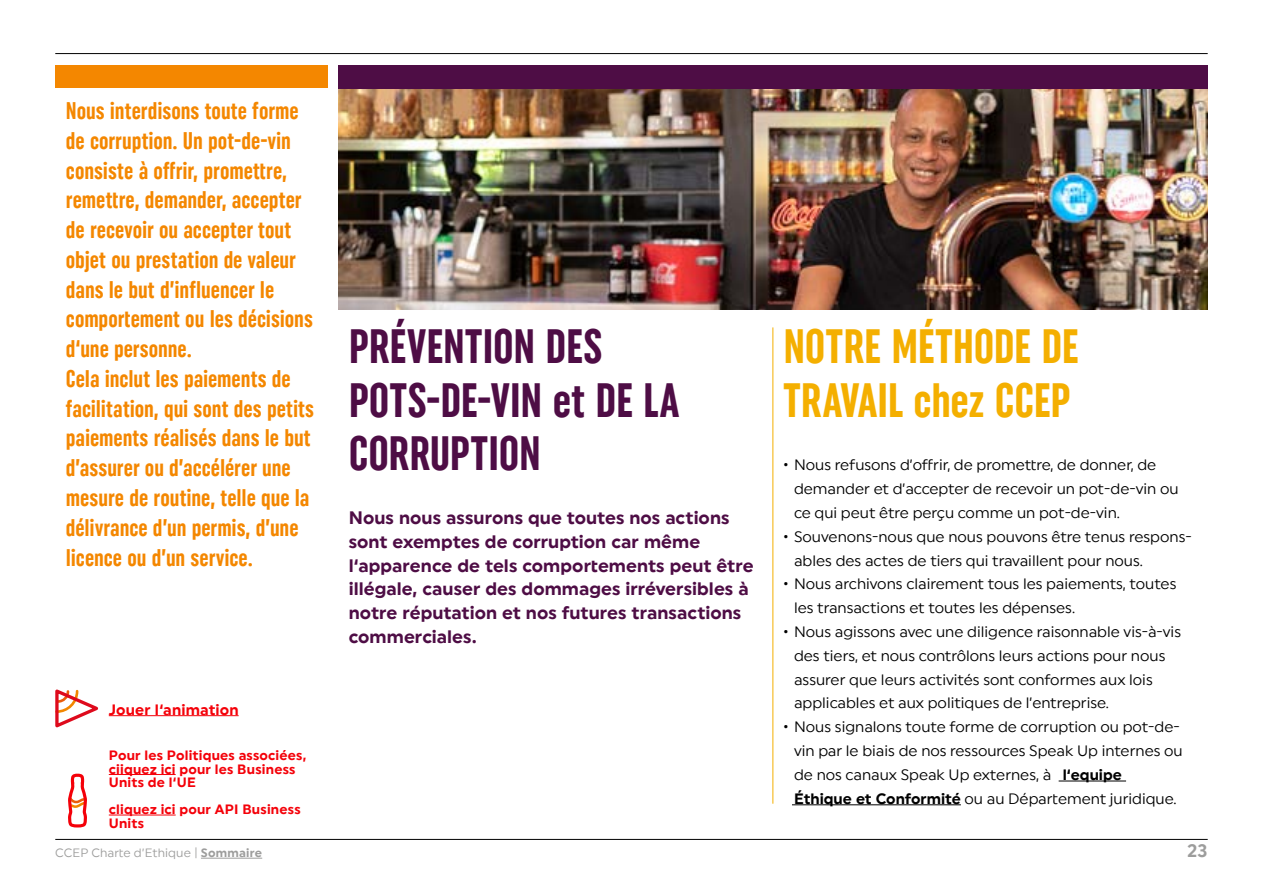
<style>
.page{position:relative;width:1263px;height:893px;background:#fff}
.page>*{position:absolute;margin:0;border:0;box-sizing:border-box;transform-origin:0 0}
.t1{font:48px/53.6px "Uniform Extra Condensed 3";color:#4e0d45}
.t2{font:48px/53.6px "Uniform Extra Condensed 3";letter-spacing:-.005em;color:#f4af00}
.t3{font:24px/29.7px "Uniform Extra Condensed 3";color:#f48700}
.t4{font:18px/23.9px "Uniform Regular 2";letter-spacing:.005em;color:#4e0d45}
.t5{font:18px "Uniform Regular 2";color:#9d9d9c}
.t6{font:15px/23.9px "Uniform Regular 3";color:#000}
.t7{font:15px "Uniform Regular 2";letter-spacing:.01em;color:#f40009}
.t8{font:13.5px/13.5px "Uniform Regular 2";letter-spacing:.015em;color:#f40009}
.t9{font:12px "Uniform Regular 3";letter-spacing:.01em;color:#9d9d9c}
.s1{font-family:"Uniform Regular 2"}
</style>
<div class="page">
<img style="left:338px;top:89px;width:870px;height:221px">
<hr style="left:55px;top:53px;width:1153px;height:1px;background:#000">
<hr style="left:55px;top:839px;width:1153px;height:1px;background:#000">
<hr style="left:1059px;top:781px;width:67px;height:1px;background:#000">
<hr style="left:783px;top:804px;width:178px;height:1px;background:#000">
<hr style="left:773px;top:327px;width:1px;height:477px;background:#f4af00">
<hr style="left:109px;top:715px;width:130px;height:1px;background:#f40009">
<svg style="left:55px;top:689px;width:44px;height:39px"></svg>
<div style="left:55px;top:65px;width:272px;height:23px;background:#f48700"></div>
<div style="left:338px;top:65px;width:870px;height:24px;background:#4e0d45"></div>
<hr style="left:201px;top:858px;width:61px;height:1px;background:#9d9d9c">
<div style="left:777px;top:768px;width:14px;height:48px;background:#fff"></div>
<svg style="left:66px;top:773px;width:24px;height:67px"></svg>
<hr style="left:109px;top:774px;width:67px;height:1px;background:#f40009">
<hr style="left:109px;top:815px;width:67px;height:1px;background:#f40009">
<p class="t3" style="left:66px;top:96px;width:250px">Nous interdisons toute forme de corruption. Un pot-de-vin consiste à offrir, promettre, remettre, demander, accepter de recevoir ou accepter tout objet ou prestation de valeur dans le but d’influencer le comportement ou les décisions d‘une personne.<br>Cela inclut les paiements de facilitation, qui sont des petits paiements réalisés dans le but d’assurer ou d’accélérer une mesure de routine, telle que la délivrance d’un permis, d’une licence ou d’un service.</p>
<p class="t7" style="left:109px;top:700px;width:131px">Jouer l‘animation</p>
<p class="t8" style="left:109px;top:748px;width:199px">Pour les Politiques associées, ciiquez ici pour les Business<br>Units de l‘UE</p>
<p class="t8" style="left:109px;top:802px;width:193px">cliquez ici pour API Business<br>Units</p>
<p class="t9" style="left:55px;top:846px;width:208px">CCEP Charte d’Ethique | <span class="s1">Sommaire</span></p>
<h1 class="t1" style="left:349px;top:319px;width:332px">PRÉVENTION DES<br>POTS-DE-VIN et DE LA<br>CORRUPTION</h1>
<p class="t4" style="left:349px;top:505px;width:406px">Nous nous assurons que toutes nos actions sont exemptes de corruption car même l‘apparence de tels comportements peut être illégale, causer des dommages irréversibles à notre réputation et nos futures transactions commerciales.</p>
<h1 class="t2" style="left:783px;top:319px;width:297px">NOTRE MÉTHODE DE<br>TRAVAIL chez CCEP</h1>
<p class="t6" style="left:794px;top:453px;width:386px;text-indent:-10px">• Nous refusons d’offrir, de promettre, de donner, de demander et d’accepter de recevoir un pot-de-vin ou ce qui peut être perçu comme un pot-de-vin.</p>
<p class="t6" style="left:794px;top:524px;width:399px;text-indent:-10px">• Souvenons-nous que nous pouvons être tenus respons&shy;ables des actes de tiers qui travaillent pour nous.</p>
<p class="t6" style="left:794px;top:572px;width:384px;text-indent:-10px">• Nous archivons clairement tous les paiements, toutes les transactions et toutes les dépenses.</p>
<p class="t6" style="left:794px;top:619px;width:389px;text-indent:-10px">• Nous agissons avec une diligence raisonnable vis-à-vis des tiers, et nous contrôlons leurs actions pour nous assurer que leurs activités sont conformes aux lois applicables et aux politiques de l’entreprise.</p>
<p class="t6" style="left:794px;top:715px;width:390px;text-indent:-10px">• Nous signalons toute forme de corruption ou pot-de&shy;vin par le biais de nos ressources Speak Up internes ou de nos canaux Speak Up externes, à <span class="s1">l‘equipe Éthique et Conformité</span> ou au Département juridique.</p>
<p class="t5" style="left:1187px;top:840px;width:22px">23</p>
</div>
